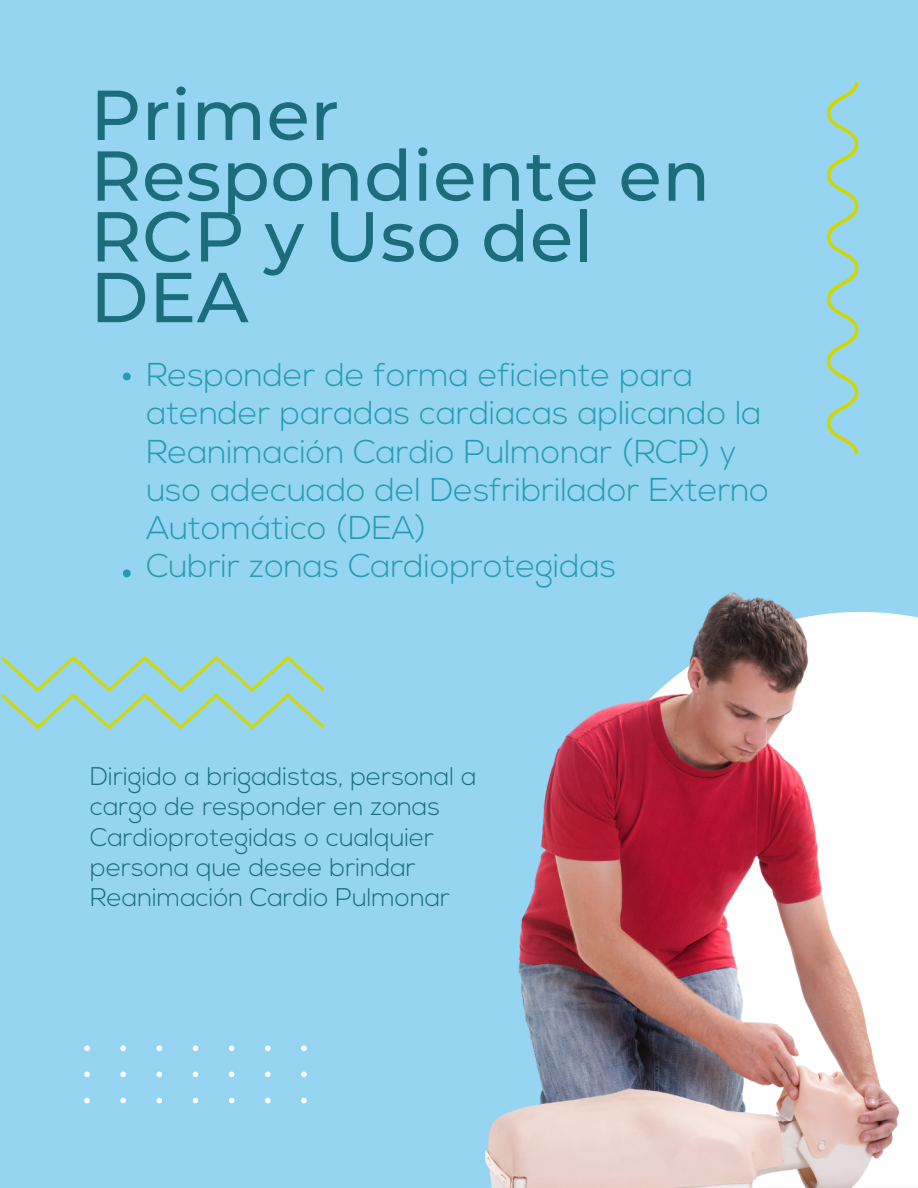
<style>
.page{position:relative;width:918px;height:1188px;background:#95d5f1}
.page>*{position:absolute;margin:0;border:0;box-sizing:border-box;transform-origin:0 0}
.t1{font:500 70.5px/60.8px "Montserrat";letter-spacing:.01em;color:#1b6d7c}
.t2{font:300 33px/38.2px "Nexa";color:#249cb1}
.t3{font:300 25.5px/30.3px "Nexa";color:#1b6c7e}
</style>
<div class="page">
<svg style="left:84px;top:1045px;width:6px;height:6px"></svg>
<svg style="left:84px;top:1072px;width:6px;height:5px"></svg>
<svg style="left:84px;top:1098px;width:6px;height:5px"></svg>
<svg style="left:120px;top:1045px;width:6px;height:6px"></svg>
<svg style="left:120px;top:1072px;width:6px;height:5px"></svg>
<svg style="left:120px;top:1098px;width:6px;height:5px"></svg>
<svg style="left:157px;top:1045px;width:5px;height:6px"></svg>
<svg style="left:157px;top:1072px;width:5px;height:5px"></svg>
<svg style="left:157px;top:1098px;width:5px;height:5px"></svg>
<svg style="left:193px;top:1045px;width:5px;height:6px"></svg>
<svg style="left:193px;top:1072px;width:5px;height:5px"></svg>
<svg style="left:193px;top:1098px;width:5px;height:5px"></svg>
<svg style="left:229px;top:1045px;width:5px;height:6px"></svg>
<svg style="left:229px;top:1072px;width:5px;height:5px"></svg>
<svg style="left:229px;top:1098px;width:5px;height:5px"></svg>
<svg style="left:265px;top:1045px;width:6px;height:6px"></svg>
<svg style="left:265px;top:1072px;width:6px;height:5px"></svg>
<svg style="left:265px;top:1098px;width:6px;height:5px"></svg>
<svg style="left:1px;top:656px;width:324px;height:74px"></svg>
<svg style="left:301px;top:1045px;width:6px;height:6px"></svg>
<svg style="left:301px;top:1072px;width:6px;height:5px"></svg>
<svg style="left:301px;top:1098px;width:6px;height:5px"></svg>
<svg style="left:827px;top:82px;width:31px;height:372px"></svg>
<svg style="left:123px;top:373px;width:8px;height:7px"></svg>
<svg style="left:123px;top:569px;width:8px;height:8px"></svg>
<img style="left:485px;top:592px;width:433px;height:596px">
<p class="t1" style="left:90px;top:84px;width:622px">Primer<br>Respondiente en<br>RCP y Uso del<br>DEA</p>
<p class="t2" style="left:146px;top:359px;width:624px">Responder de forma eficiente para atender paradas cardiacas aplicando la Reanimación Cardio Pulmonar (RCP) y uso adecuado del Desfribrilador Externo Automático (DEA)</p>
<p class="t2" style="left:146px;top:550px;width:471px">Cubrir zonas Cardioprotegidas</p>
<p class="t3" style="left:90px;top:763px;width:388px">Dirigido a brigadistas, personal a cargo de responder en zonas<br>Cardioprotegidas o cualquier persona que desee brindar<br>Reanimación Cardio Pulmonar</p>
</div>
